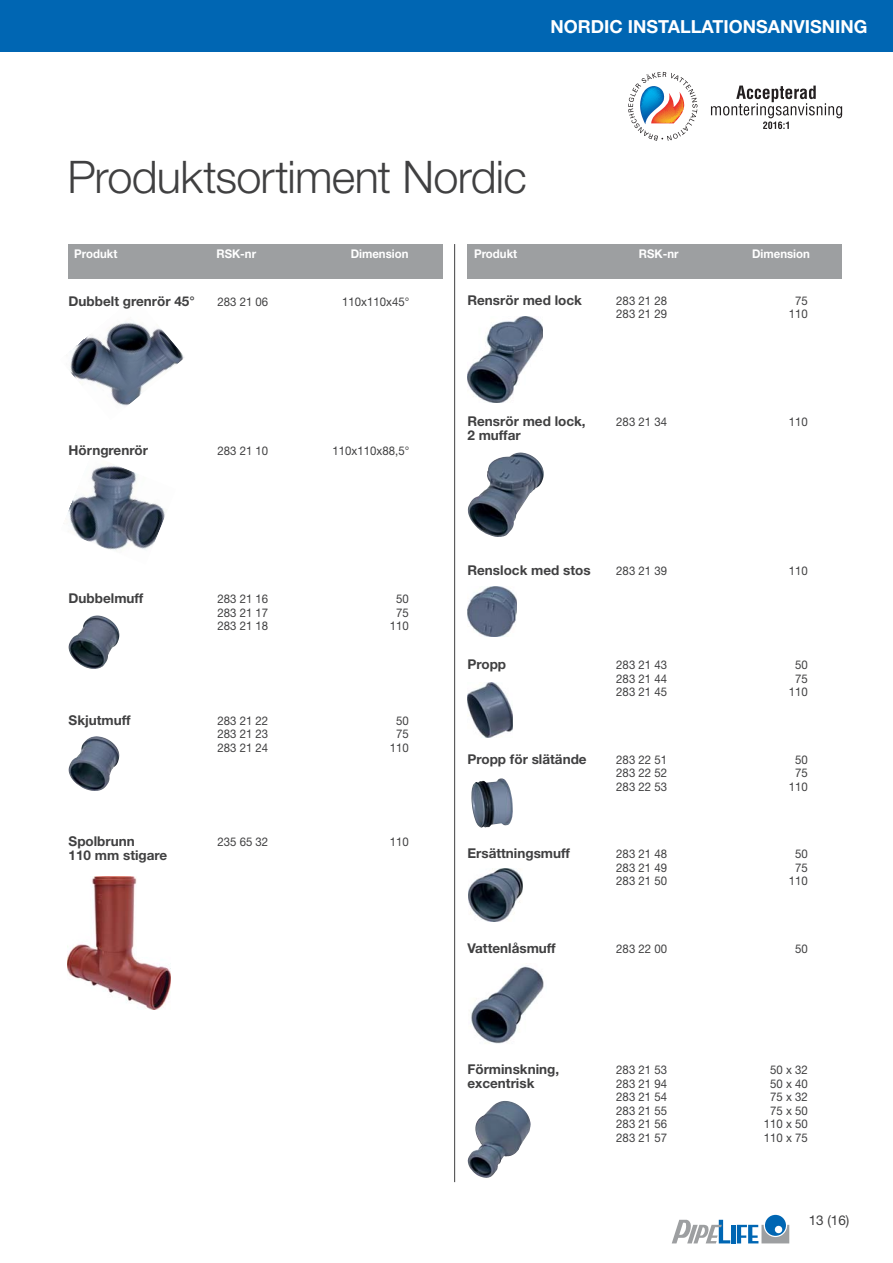
<style>
.page{position:relative;width:893px;height:1263px;background:#fff}
.page>*{position:absolute;margin:0;border:0;box-sizing:border-box;transform-origin:0 0}
.t1{font:300 45px "Helvetica Neue";letter-spacing:-.02em;color:#404041}
.t2{font:700 18px "Helvetica Neue";color:#fff}
.t3{font:700 13.5px "Helvetica Neue";color:#404041}
.t4{font:13.5px "Helvetica Neue";color:#404041}
.t5{font:12px "Helvetica Neue";color:#404041;scale:.95 1}
.t6{font:700 12px "Helvetica Neue";color:#fff;scale:.95 1}
</style>
<div class="page">
<div style="left:0;top:0;width:892px;height:51px;background:#0066b3"></div>
<hr style="left:731px;top:1225px;width:4px;height:18px;background:#0066b3">
<svg style="left:736px;top:1215px;width:53px;height:28px"></svg>
<svg style="left:672px;top:1220px;width:58px;height:23px"></svg>
<img style="left:70px;top:321px;width:114px;height:85px">
<div style="left:68px;top:244px;width:374px;height:35px;background:#9d9fa1"></div>
<hr style="left:454px;top:244px;width:1px;height:938px;background:#404041">
<div style="left:468px;top:244px;width:374px;height:35px;background:#9d9fa1"></div>
<img style="left:107px;top:618px;width:12px;height:14px">
<img style="left:114px;top:744px;width:5px;height:20px">
<img style="left:468px;top:316px;width:74px;height:87px">
<img style="left:536px;top:459px;width:7px;height:25px">
<img style="left:468px;top:587px;width:48px;height:50px">
<img style="left:468px;top:683px;width:44px;height:55px">
<img style="left:468px;top:868px;width:54px;height:53px">
<img style="left:470px;top:966px;width:74px;height:78px">
<img style="left:518px;top:1105px;width:12px;height:31px">
<img style="left:68px;top:465px;width:97px;height:86px">
<img style="left:68px;top:877px;width:102px;height:133px">
<img style="left:471px;top:778px;width:42px;height:50px">
<svg style="left:628px;top:72px;width:69px;height:69px"></svg>
<svg style="left:711px;top:86px;width:131px;height:43px"></svg>
<h2 class="t2" style="left:550px;top:20px;width:318px">NORDIC INSTALLATIONSANVISNING</h2>
<h1 class="t1" style="left:67px;top:161px;width:460px">Produktsortiment Nordic</h1>
<p class="t6" style="left:74px;top:249px;width:47px">Produkt</p>
<p class="t6" style="left:216px;top:249px;width:43px">RSK-nr</p>
<p class="t6" style="left:351px;top:249px;width:62px">Dimension</p>
<p class="t3" style="left:69px;top:297px;width:128px">Dubbelt grenrör 45°</p>
<p class="t5" style="left:217px;top:298px;width:55px">283 21 06</p>
<p class="t5" style="left:342px;top:298px;width:72px">110x110x45°</p>
<p class="t3" style="left:69px;top:445px;width:81px">Hörngrenrör</p>
<p class="t5" style="left:217px;top:446px;width:55px">283 21 10</p>
<p class="t5" style="left:332px;top:446px;width:82px">110x110x88,5°</p>
<p class="t3" style="left:69px;top:594px;width:76px">Dubbelmuff</p>
<p class="t5" style="left:217px;top:595px;width:55px">283 21 16</p>
<p class="t5" style="left:396px;top:595px;width:15px">50</p>
<p class="t5" style="left:217px;top:608px;width:55px">283 21 17</p>
<p class="t5" style="left:396px;top:608px;width:15px">75</p>
<p class="t5" style="left:217px;top:622px;width:55px">283 21 18</p>
<p class="t5" style="left:390px;top:622px;width:22px">110</p>
<p class="t3" style="left:69px;top:715px;width:64px">Skjutmuff</p>
<p class="t5" style="left:217px;top:716px;width:55px">283 21 22</p>
<p class="t5" style="left:396px;top:716px;width:15px">50</p>
<p class="t5" style="left:217px;top:730px;width:55px">283 21 23</p>
<p class="t5" style="left:396px;top:730px;width:15px">75</p>
<p class="t5" style="left:217px;top:743px;width:55px">283 21 24</p>
<p class="t5" style="left:390px;top:743px;width:22px">110</p>
<p class="t3" style="left:69px;top:837px;width:68px">Spolbrunn</p>
<p class="t5" style="left:217px;top:838px;width:55px">235 65 32</p>
<p class="t5" style="left:390px;top:838px;width:22px">110</p>
<p class="t3" style="left:69px;top:850px;width:100px">110 mm stigare</p>
<p class="t6" style="left:474px;top:249px;width:47px">Produkt</p>
<p class="t6" style="left:639px;top:249px;width:43px">RSK-nr</p>
<p class="t6" style="left:752px;top:249px;width:62px">Dimension</p>
<p class="t3" style="left:467px;top:295px;width:116px">Rensrör med lock</p>
<p class="t5" style="left:616px;top:296px;width:55px">283 21 28</p>
<p class="t5" style="left:795px;top:296px;width:15px">75</p>
<p class="t5" style="left:616px;top:310px;width:55px">283 21 29</p>
<p class="t5" style="left:788px;top:310px;width:22px">110</p>
<p class="t3" style="left:467px;top:417px;width:120px">Rensrör med lock,</p>
<p class="t5" style="left:616px;top:418px;width:55px">283 21 34</p>
<p class="t5" style="left:788px;top:418px;width:22px">110</p>
<p class="t3" style="left:467px;top:430px;width:55px">2 muffar</p>
<p class="t3" style="left:467px;top:565px;width:125px">Renslock med stos</p>
<p class="t5" style="left:616px;top:566px;width:55px">283 21 39</p>
<p class="t5" style="left:788px;top:566px;width:22px">110</p>
<p class="t3" style="left:467px;top:660px;width:40px">Propp</p>
<p class="t5" style="left:616px;top:661px;width:55px">283 21 43</p>
<p class="t5" style="left:795px;top:661px;width:15px">50</p>
<p class="t5" style="left:616px;top:674px;width:55px">283 21 44</p>
<p class="t5" style="left:795px;top:674px;width:15px">75</p>
<p class="t5" style="left:616px;top:688px;width:55px">283 21 45</p>
<p class="t5" style="left:788px;top:688px;width:22px">110</p>
<p class="t3" style="left:467px;top:754px;width:121px">Propp för slätände</p>
<p class="t5" style="left:616px;top:755px;width:55px">283 22 51</p>
<p class="t5" style="left:795px;top:755px;width:15px">50</p>
<p class="t5" style="left:616px;top:769px;width:55px">283 22 52</p>
<p class="t5" style="left:795px;top:769px;width:15px">75</p>
<p class="t5" style="left:616px;top:782px;width:55px">283 22 53</p>
<p class="t5" style="left:788px;top:782px;width:22px">110</p>
<p class="t3" style="left:467px;top:849px;width:104px">Ersättningsmuff</p>
<p class="t5" style="left:616px;top:850px;width:55px">283 21 48</p>
<p class="t5" style="left:795px;top:850px;width:15px">50</p>
<p class="t5" style="left:616px;top:863px;width:55px">283 21 49</p>
<p class="t5" style="left:795px;top:863px;width:15px">75</p>
<p class="t5" style="left:616px;top:877px;width:55px">283 21 50</p>
<p class="t5" style="left:788px;top:877px;width:22px">110</p>
<p class="t3" style="left:467px;top:943px;width:90px">Vattenlåsmuff</p>
<p class="t5" style="left:616px;top:944px;width:55px">283 22 00</p>
<p class="t5" style="left:795px;top:944px;width:15px">50</p>
<p class="t3" style="left:467px;top:1065px;width:93px">Förminskning,</p>
<p class="t5" style="left:616px;top:1066px;width:55px">283 21 53</p>
<p class="t5" style="left:770px;top:1066px;width:41px">50 x 32</p>
<p class="t3" style="left:467px;top:1078px;width:68px">excentrisk</p>
<p class="t5" style="left:616px;top:1079px;width:55px">283 21 94</p>
<p class="t5" style="left:770px;top:1079px;width:41px">50 x 40</p>
<p class="t5" style="left:616px;top:1093px;width:55px">283 21 54</p>
<p class="t5" style="left:770px;top:1093px;width:41px">75 x 32</p>
<p class="t5" style="left:616px;top:1106px;width:55px">283 21 55</p>
<p class="t5" style="left:770px;top:1106px;width:41px">75 x 50</p>
<p class="t5" style="left:616px;top:1120px;width:55px">283 21 56</p>
<p class="t5" style="left:763px;top:1120px;width:48px">110 x 50</p>
<p class="t5" style="left:616px;top:1133px;width:55px">283 21 57</p>
<p class="t5" style="left:763px;top:1133px;width:48px">110 x 75</p>
<p class="t4" style="left:808px;top:1216px;width:42px">13 (16)</p>
</div>
